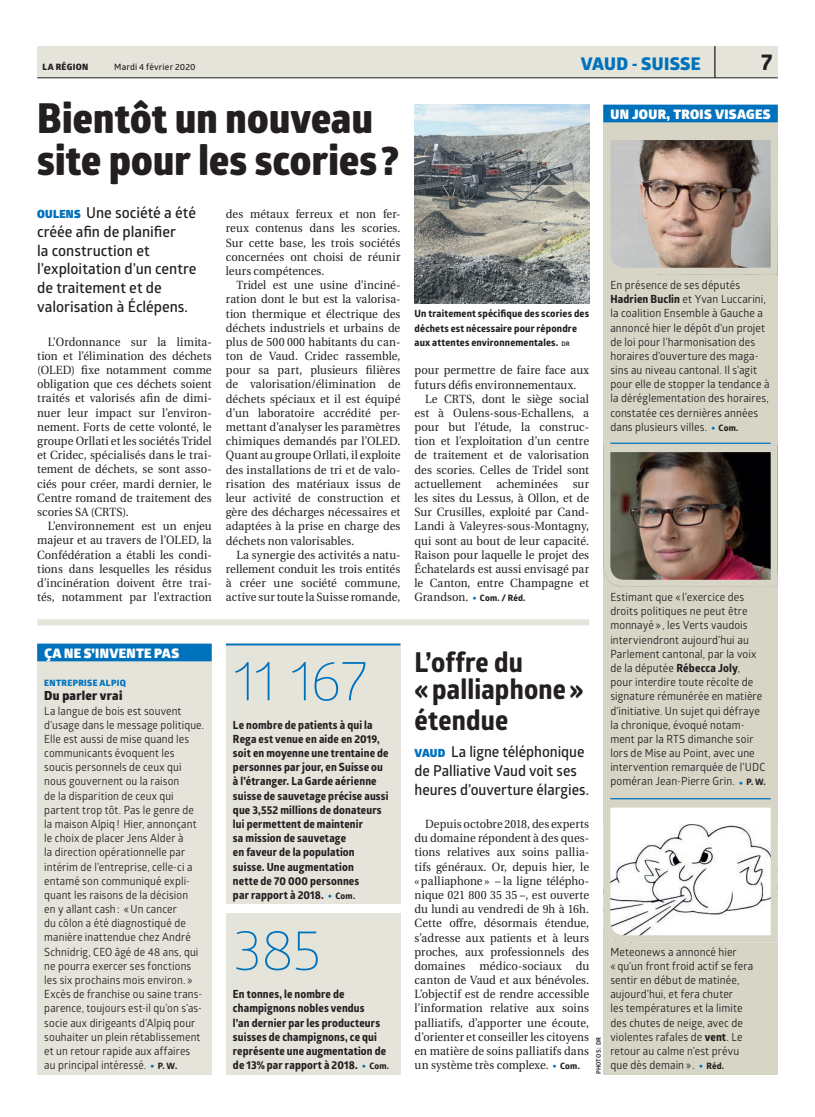
<style>
.page{position:relative;width:815px;height:1117px;background:#fff}
.page>*{position:absolute;margin:0;border:0;box-sizing:border-box;transform-origin:0 0}
.t1{font:300 56.25px "Glober";letter-spacing:-.025em;color:#0072bc}
.t2{font:800 41.25px/42.5px "Glober";letter-spacing:.005em;color:#231f20;scale:.94 1}
.t3{font:700 27.5px/27.5px "Globerx";letter-spacing:.01em;color:#231f20;scale:.94 1}
.t4{font:700 22.5px "Globerx";color:#231f20}
.t5{font:800 17.5px "Glober";letter-spacing:.015em;color:#0072bc}
.t6{font:600 15px/18.8px "Glober";letter-spacing:-.005em;color:#231f20}
.t7{font:600 15px/18.8px "Glober";letter-spacing:-.005em;color:#231f20;scale:.96 1}
.t8{font:900 13.12px "Glober";letter-spacing:.025em;color:#fff}
.t9{font:800 12.5px "Glober";letter-spacing:.02em;color:#231f20}
.t10{font:11.88px/14.1px "Heuristica";letter-spacing:.005em;color:#231f20;text-align:justify;scale:.94 1}
.t11{font:11.25px/14.1px "Glober";letter-spacing:.01em;color:#231f20;scale:.95 1}
.t12{font:11.25px/14.1px "Glober";letter-spacing:.01em;color:#231f20;scale:.94 1}
.t13{font:700 11.25px/14.1px "Globerx";letter-spacing:.015em;color:#231f20;scale:.94 1}
.t14{font:700 10px/14.1px "Globerx";letter-spacing:.015em;color:#231f20}
.t15{font:600 8.75px "Glober";letter-spacing:.02em;color:#231f20}
.t16{font:800 8.75px "Glober";letter-spacing:.04em;color:#0072bc}
.t17{font:800 8.75px "Glober";letter-spacing:.04em;color:#231f20}
.t18{font:700 6.25px "Glober";letter-spacing:.035em;color:#231f20}
.s1{font-weight:900;font-size:11.25px;color:#0072bc}
.s2{font-family:"Globerx";font-weight:700}
.s3{font-weight:900;font-size:10px;color:#0072bc}
.s4{font-family:"Globerx";font-weight:700;font-size:8.75px}
.s5{font-family:"Glober";font-size:6.25px}
.s6{font-family:"Glober";font-weight:900;font-size:10px;color:#0072bc}
.s7{font-size:8.75px}
</style>
<div class="page">
<div style="left:37px;top:46px;width:741px;height:32px;background:#e5e4db"></div>
<hr style="left:714px;top:46px;width:1px;height:32px;background:#231f20">
<hr style="left:37px;top:78px;width:741px;height:1px;background:#231f20">
<div style="left:603px;top:105px;width:175px;height:969px;background:#d6d5c6"></div>
<div style="left:603px;top:105px;width:175px;height:17px;background:#0072bc"></div>
<svg style="left:610px;top:133px;width:168px;height:142px"></svg>
<img style="left:603px;top:445px;width:175px;height:142px">
<hr style="left:610px;top:442px;width:161px;height:2px;background:#0072bc">
<svg style="left:603px;top:799px;width:175px;height:144px"></svg>
<hr style="left:610px;top:798px;width:161px;height:1px;background:#0072bc">
<div style="left:37px;top:619px;width:552px;height:6px;background:#e5e4db"></div>
<div style="left:37px;top:643px;width:175px;height:431px;background:#e5e4db"></div>
<div style="left:37px;top:643px;width:175px;height:18px;background:#0072bc"></div>
<div style="left:226px;top:643px;width:174px;height:261px;background:#e5e4db"></div>
<hr style="left:226px;top:643px;width:174px;height:2px;background:#0072bc">
<img style="left:415px;top:105px;width:174px;height:198px">
<div style="left:226px;top:912px;width:174px;height:162px;background:#e5e4db"></div>
<p class="t17" style="left:43px;top:60px;width:47px">LA RÉGION</p>
<p class="t15" style="left:114px;top:61px;width:83px">Mardi 4 février 2020</p>
<h3 class="t5" style="left:581px;top:51px;width:121px">VAUD - SUISSE</h3>
<h3 class="t4" style="left:761px;top:46px;width:13px">7</h3>
<p class="t8" style="left:610px;top:104px;width:162px">UN JOUR, TROIS VISAGES</p>
<h2 class="t2" style="left:37px;top:97px;width:386px">Bientôt un nouveau site pour les scories?</h2>
<p class="t6" style="left:37px;top:203px;width:161px"><span class="s1">OULENS</span> Une société a été créée afin de planifier<br>la construction et l’exploitation d’un centre de traitement et de valorisation à Éclépens.</p>
<p class="t10" style="left:37px;top:334px;width:187px;text-indent:11px">L’Ordonnance sur la limita&shy;tion et l’élimination des déchets (OLED) fixe notamment comme obligation que ces déchets soient traités et valorisés afin de dimi&shy;nuer leur impact sur l’environ&shy;nement. Forts de cette volonté, le groupe Orllati et les sociétés Tridel et Cridec, spécialisés dans le trai&shy;tement de déchets, se sont asso&shy;ciés pour créer, mardi dernier, le Centre romand de traitement des scories SA (CRTS).</p>
<p class="t10" style="left:37px;top:519px;width:187px;text-indent:11px">L’environnement est un enjeu majeur et au travers de l’OLED, la Confédération a établi les condi&shy;tions dans lesquelles les résidus d’incinération doivent être trai&shy;tés, notamment par l’extraction</p>
<p class="t10" style="left:226px;top:207px;width:187px">des métaux ferreux et non fer&shy;reux contenus dans les scories.<br>Sur cette base, les trois sociétés concernées ont choisi de réunir leurs compétences.</p>
<p class="t10" style="left:226px;top:278px;width:187px;text-indent:11px">Tridel est une usine d’inciné&shy;ration dont le but est la valorisa&shy;tion thermique et électrique des déchets industriels et urbains de plus de 500 000 habitants du can&shy;ton de Vaud. Cridec rassemble, pour sa part, plusieurs filières de valorisation/élimination de déchets spéciaux et il est équipé d’un laboratoire accrédité per&shy;mettant d’analyser les paramètres chimiques demandés par l’OLED.<br>Quant au groupe Orllati, il exploite des installations de tri et de valo&shy;risation des matériaux issus de leur activité de construction et gère des décharges nécessaires et adaptées à la prise en charge des déchets non valorisables.</p>
<p class="t10" style="left:226px;top:547px;width:187px;text-indent:11px">La synergie des activités a natu&shy;rellement conduit les trois entités à créer une société commune, active sur toute la Suisse romande,</p>
<p class="t11" style="left:610px;top:277px;width:169px">En présence de ses députés<br><span class="s2">Hadrien Buclin</span> et Yvan Luccarini, la coalition Ensemble à Gauche a annoncé hier le dépôt d’un projet de loi pour l’harmonisation des horaires d’ouverture des maga&shy;sins au niveau cantonal. Il s’agit pour elle de stopper la tendance à la déréglementation des horaires, constatée ces dernières années dans plusieurs villes. <span class="s3">•</span> <span class="s4">Com.</span></p>
<p class="t14" style="left:415px;top:306px;width:176px">Un traitement spécifique des scories des déchets est nécessaire pour répondre aux attentes environnementales. <span class="s5">DR</span></p>
<p class="t10" style="left:415px;top:363px;width:187px">pour permettre de faire face aux futurs défis environnementaux.</p>
<p class="t10" style="left:415px;top:391px;width:187px;text-indent:11px">Le CRTS, dont le siège social est à Oulens-sous-Echallens, a pour but l’étude, la construc&shy;tion et l’exploitation d’un centre de traitement et de valorisation des scories. Celles de Tridel sont actuellement acheminées sur les sites du Lessus, à Ollon, et de Sur Crusilles, exploité par Cand-Landi à Valeyres-sous-Montagny, qui sont au bout de leur capacité.<br>Raison pour laquelle le projet des Échatelards est aussi envisagé par le Canton, entre Champagne et Grandson. <span class="s6">•</span> <span class="s4">Com. / Réd.</span></p>
<p class="t11" style="left:610px;top:589px;width:165px">Estimant que « l’exercice des droits politiques ne peut être monnayé » , les Verts vaudois interviendront aujourd’hui au<br>Parlement cantonal, par la voix de la députée <span class="s2">Rébecca Joly</span>,<br>pour interdire toute récolte de signature rémunérée en matière d’initiative. Un sujet qui défraye la chronique, évoqué notam&shy;ment par la RTS dimanche soir lors de Mise au Point, avec une intervention remarquée de l’UDC poméran Jean-Pierre Grin. <span class="s3">•</span> <span class="s4">P. W.</span></p>
<p class="t8" style="left:44px;top:642px;width:136px">ÇA NE S’INVENTE PAS</p>
<p class="t16" style="left:44px;top:676px;width:83px">ENTREPRISE ALPIQ</p>
<p class="t9" style="left:44px;top:686px;width:80px">Du parler vrai</p>
<p class="t12" style="left:44px;top:702px;width:172px">La langue de bois est souvent d’usage dans le message politique.<br>Elle est aussi de mise quand les communicants évoquent les soucis personnels de ceux qui nous gouvernent ou la raison<br>de la disparition de ceux qui partent trop tôt. Pas le genre de la maison Alpiq ! Hier, annonçant le choix de placer Jens Alder à<br>la direction opérationnelle par intérim de l’entreprise, celle-ci a entamé son communiqué expli&shy;quant les raisons de la décision<br>en y allant cash : « Un cancer<br>du côlon a été diagnostiqué de manière inattendue chez André<br>Schnidrig, CEO âgé de 48 ans, qui ne pourra exercer ses fonctions les six prochains mois environ. »<br>Excès de franchise ou saine trans&shy;parence, toujours est-il qu’on s’as&shy;socie aux dirigeants d’Alpiq pour souhaiter un plein rétablissement et un retour rapide aux affaires au principal intéressé. <span class="s3">•</span> <span class="s4">P. W.</span></p>
<h3 class="t3" style="left:415px;top:648px;width:181px">L’offre du<br>« palliaphone »</h3>
<h3 class="t3" style="left:415px;top:705px;width:101px">étendue</h3>
<p class="t7" style="left:415px;top:741px;width:183px"><span class="s1">VAUD</span> La ligne téléphonique de Palliative Vaud voit ses heures d’ouverture élargies.</p>
<p class="t10" style="left:415px;top:816px;width:187px;text-indent:11px">Depuis octobre 2018, des experts du domaine répondent à des ques&shy;tions relatives aux soins pallia&shy;tifs généraux. Or, depuis hier, le « palliaphone » – la ligne télépho&shy;nique 021 800 35 35 –, est ouverte du lundi au vendredi de 9h à 16h.<br>Cette offre, désormais étendue, s’adresse aux patients et à leurs proches, aux professionnels des domaines médico-sociaux du canton de Vaud et aux bénévoles.<br>L’objectif est de rendre accessible l’information relative aux soins palliatifs, d’apporter une écoute, d’orienter et conseiller les citoyens en matière de soins palliatifs dans un système très complexe. <span class="s6">•</span> <span class="s4">Com.</span></p>
<h1 class="t1" style="left:233px;top:641px;width:137px">11 167</h1>
<p class="t13" style="left:233px;top:717px;width:167px">Le nombre de patients à qui la<br>Rega est venue en aide en 2019, soit en moyenne une trentaine de personnes par jour, en Suisse ou à l’étranger. La Garde aérienne suisse de sauvetage précise aussi que 3,552 millions de donateurs lui permettent de maintenir<br>sa mission de sauvetage<br>en faveur de la population suisse. Une augmentation<br>nette de 70 000 personnes<br>par rapport à 2018. <span class="s6">•</span> <span class="s7">Com.</span></p>
<h1 class="t1" style="left:233px;top:910px;width:90px">385</h1>
<p class="t13" style="left:233px;top:986px;width:168px">En tonnes, le nombre de champignons nobles vendus<br>l’an dernier par les producteurs suisses de champignons, ce qui représente une augmentation de de 13% par rapport à 2018. <span class="s6">•</span> <span class="s7">Com.</span></p>
<p class="t11" style="left:610px;top:943px;width:152px">Meteonews a annoncé hier<br>« qu’un front froid actif se fera sentir en début de matinée, aujourd’hui, et fera chuter<br>les températures et la limite des chutes de neige, avec de violentes rafales de <span class="s2">vent</span>. Le retour au calme n’est prévu que dès demain » . <span class="s3">•</span> <span class="s4">Réd.</span></p>
<p class="t18" style="left:594px;top:1074px;width:39px;rotate:-90deg">PHOTOS : DR</p>
</div>
